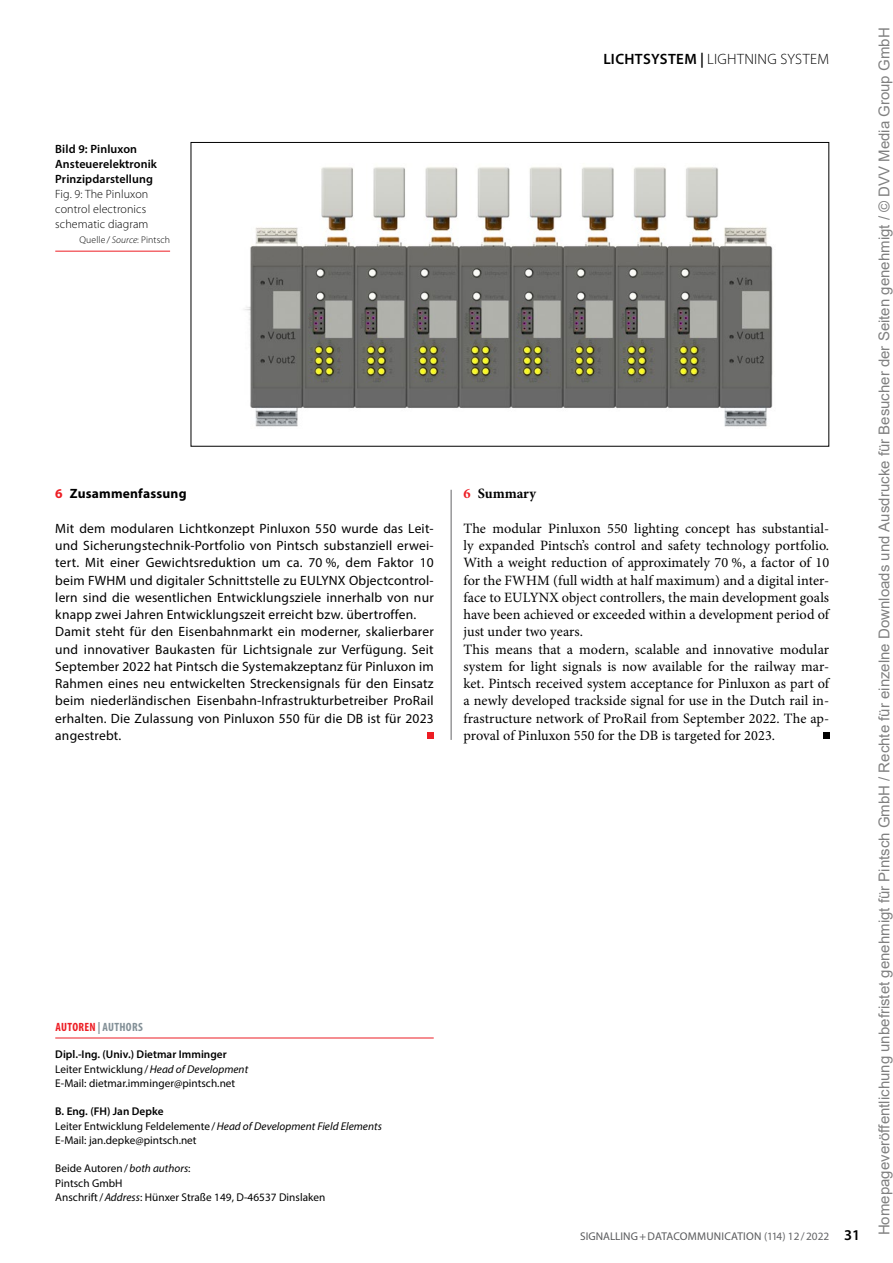
<style>
.page{position:relative;width:893px;height:1263px;background:#fff}
.page>*{position:absolute;margin:0;border:0;box-sizing:border-box;transform-origin:0 0}
.t1{font:15px "Arial";color:rgb(0 0 0/.5)}
.t2{font:300 15px "Myriad Pro";letter-spacing:.015em;color:#000}
.t3{font:14.25px/17.2px "Minion Pro";letter-spacing:.005em;color:#000}
.t4{font:700 14.25px "Minion Pro";color:#000}
.t5{font:13.5px/17.2px "Myriad Pro";letter-spacing:.015em;color:#000}
.t6{font:700 13.5px "Myriad Pro";letter-spacing:.015em;color:#000}
.t7{font:300 12px/15px "Myriad Pro";letter-spacing:.01em;color:#000}
.t8{font:600 12px/15px "Myriad Pro";letter-spacing:.01em;color:#000}
.t9{font:700 condensed 12px "Myriad Pro";letter-spacing:.025em;color:#839097}
.t10{font:11.25px/14.2px "Myriad Pro";letter-spacing:.005em;color:#000}
.t11{font:11.25px "Myriad Pro";color:#58595b}
.t12{font:300 9.75px "Myriad Pro";letter-spacing:.01em;color:#000}
.s1{font-style:italic}
.s2{color:#ed1d24}
.s3{font-weight:600}
.s4{color:#636466}
.s5{font-weight:600;font-size:15px;color:#000}
</style>
<div class="page">
<div style="left:427px;top:732px;width:7px;height:6px;background:#ed1d24"></div>
<hr style="left:55px;top:1037px;width:379px;height:1px;background:#ed1d24">
<svg style="left:823px;top:732px;width:6px;height:6px"></svg>
<img style="left:244px;top:167px;width:529px;height:260px">
<hr style="left:55px;top:251px;width:115px;height:1px;background:#ed1d24">
<hr style="left:451px;top:490px;width:1px;height:250px;background:#636466">
<p class="t8" style="left:55px;top:141px;width:103px">Bild 9: Pinluxon<br>Ansteuerelektronik<br>Prinzipdarstellung</p>
<p class="t7" style="left:55px;top:187px;width:95px">Fig. 9: The Pinluxon control electronics schematic diagram</p>
<p class="t12" style="left:80px;top:234px;width:92px">Quelle / <span class="s1">Source</span>: Pintsch</p>
<p class="t6" style="left:55px;top:485px;width:133px"><span class="s2">6</span> Zusammenfassung</p>
<p class="t5" style="left:55px;top:519px;width:380px">Mit dem modularen Lichtkonzept Pinluxon 550 wurde das Leit&shy;und Sicherungstechnik-Portfolio von Pintsch substanziell erwei&shy;tert. Mit einer Gewichtsreduktion um ca. 70 %, dem Faktor 10 beim FWHM und digitaler Schnittstelle zu EULYNX Objectcontrol&shy;lern sind die wesentlichen Entwicklungsziele innerhalb von nur knapp zwei Jahren Entwicklungszeit erreicht bzw. übertroffen.<br>Damit steht für den Eisenbahnmarkt ein moderner, skalierbarer und innovativer Baukasten für Lichtsignale zur Verfügung. Seit September 2022 hat Pintsch die Systemakzeptanz für Pinluxon im Rahmen eines neu entwickelten Streckensignals für den Einsatz beim niederländischen Eisenbahn-Infrastrukturbetreiber ProRail erhalten. Die Zulassung von Pinluxon 550 für die DB ist für 2023 angestrebt.</p>
<p class="t9" style="left:55px;top:1020px;width:89px"><span class="s2">AUTOREN</span> | AUTHORS</p>
<p class="t10" style="left:55px;top:1047px;width:194px"><span class="s3">Dipl.-Ing. (Univ.) Dietmar Imminger<br></span>Leiter Entwicklung/<span class="s1">Head of Development<br></span>E-Mail: dietmar.imminger@pintsch.net</p>
<p class="t10" style="left:55px;top:1104px;width:328px"><span class="s3">B. Eng. (FH) Jan Depke<br></span>Leiter Entwicklung Feldelemente /<span class="s1">Head of Development Field Elements<br></span>E-Mail: jan.depke@pintsch.net</p>
<p class="t10" style="left:55px;top:1161px;width:272px">Beide Autoren/<span class="s1">both authors</span>:<br>Pintsch GmbH<br>Anschrift/<span class="s1">Address</span>: Hünxer Straße 149, D-46537 Dinslaken</p>
<p class="t2" style="left:603px;top:50px;width:227px"><span class="s3">LICHTSYSTEM |</span> LIGHTNING SYSTEM</p>
<p class="t4" style="left:463px;top:484px;width:74px"><span class="s2">6</span> Summary</p>
<p class="t3" style="left:463px;top:520px;width:367px">The modular Pinluxon 550 lighting concept has substantial&shy;ly expanded Pintsch’s control and safety technology portfolio.<br>With a weight reduction of approximately 70 %, a factor of 10 for the FWHM (full width at half maximum) and a digital inter&shy;face to EULYNX object controllers, the main development goals have been achieved or exceeded within a development period of just under two years.<br>This means that a modern, scalable and innovative modular system for light signals is now available for the railway mar&shy;ket. Pintsch received system acceptance for Pinluxon as part of a newly developed trackside signal for use in the Dutch rail in&shy;frastructure network of ProRail from September 2022. The ap&shy;proval of Pinluxon 550 for the DB is targeted for 2023.</p>
<p class="t11" style="left:580px;top:1229px;width:281px">SIGNALLING+DATACOMMUNICATION <span class="s4">(114) 12/2022</span> <span class="s5">31</span></p>
<p class="t1" style="left:874px;top:1235px;width:1209px;rotate:-90deg">Homepageveröffentlichung unbefristet genehmigt für Pintsch GmbH / Rechte für einzelne Downloads und Ausdrucke für Besucher der Seiten genehmigt / © DVV Media Group GmbH</p>
</div>
